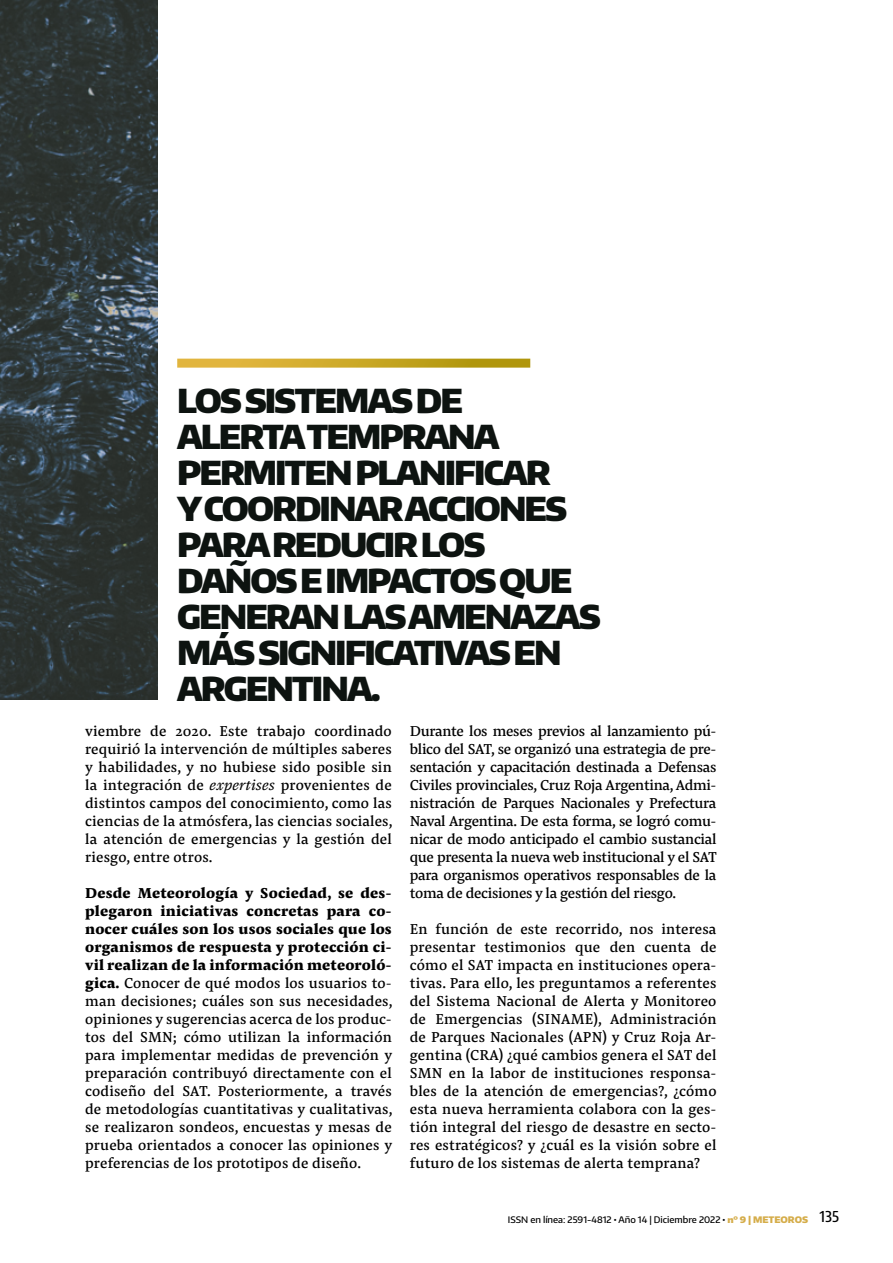
<style>
.page{position:relative;width:893px;height:1263px;background:#fff}
.page>*{position:absolute;margin:0;border:0;box-sizing:border-box;transform-origin:0 0}
.t1{font:900 33px/36px "Encode Sans";letter-spacing:-.06em;color:#0d1310}
.t2{font:15px/18px "Pensum Pro";letter-spacing:.01em;color:#000;text-align:justify}
.t3{font:500 15px "Encode Sans Condensed";color:#000}
.t4{font:500 9px "Encode Sans";color:#000}
.s1{font-style:italic}
.s2{font-weight:800}
.s3{font-family:"Fira Sans";font-weight:400}
.s4{font-weight:900;color:#d5ad4a}
</style>
<div class="page">
<img style="left:0;top:0;width:157px;height:699px">
<svg style="left:177px;top:359px;width:353px;height:9px;background:#cbaa2f"></svg>
<h1 class="t1" style="left:177px;top:382px;width:425px">LOS SISTEMAS DE<br>ALERTA TEMPRANA<br>PERMITEN PLANIFICAR<br>Y COORDINAR ACCIONES<br>PARA REDUCIR LOS<br>DAÑOS E IMPACTOS QUE<br>GENERAN LAS AMENAZAS<br>MÁS SIGNIFICATIVAS EN<br>ARGENTINA.</h1>
<p class="t2" style="left:85px;top:722px;width:309px">viembre de 2020. Este trabajo coordinado requirió la intervención de múltiples saberes y habilidades, y no hubiese sido posible sin la integración de <span class="s1">expertises</span> provenientes de distintos campos del conocimiento, como las ciencias de la atmósfera, las ciencias sociales, la atención de emergencias y la gestión del riesgo, entre otros.</p>
<p class="t2" style="left:85px;top:884px;width:309px"><span class="s2">Desde Meteorología y Sociedad, se des&shy;plegaron iniciativas concretas para co&shy;nocer cuáles son los usos sociales que los organismos de respuesta y protección ci&shy;vil realizan de la información meteoroló&shy;gica.</span> Conocer de qué modos los usuarios to&shy;man decisiones; cuáles son sus necesidades, opiniones y sugerencias acerca de los produc&shy;tos del SMN; cómo utilizan la información para implementar medidas de prevención y preparación contribuyó directamente con el codiseño del SAT. Posteriormente, a través de metodologías cuantitativas y cualitativas, se realizaron sondeos, encuestas y mesas de prueba orientados a conocer las opiniones y preferencias de los prototipos de diseño.</p>
<p class="t2" style="left:410px;top:722px;width:309px">Durante los meses previos al lanzamiento pú&shy;blico del SAT, se organizó una estrategia de pre&shy;sentación y capacitación destinada a Defensas Civiles provinciales, Cruz Roja Argentina, Admi&shy;nistración de Parques Nacionales y Prefectura Naval Argentina. De esta forma, se logró comu&shy;nicar de modo anticipado el cambio sustancial que presenta la nueva web institucional y el SAT para organismos operativos responsables de la toma de decisiones y la gestión del riesgo.</p>
<p class="t2" style="left:410px;top:920px;width:308px">En función de este recorrido, nos interesa presentar testimonios que den cuenta de cómo el SAT impacta en instituciones opera&shy;tivas. Para ello, les preguntamos a referentes del Sistema Nacional de Alerta y Monitoreo de Emergencias (SINAME), Administración de Parques Nacionales (APN) y Cruz Roja Ar&shy;gentina (CRA) ¿qué cambios genera el SAT del SMN en la labor de instituciones responsa&shy;bles de la atención de emergencias?, ¿cómo esta nueva herramienta colabora con la ges&shy;tión integral del riesgo de desastre en secto&shy;res estratégicos? y ¿cuál es la visión sobre el futuro de los sistemas de alerta temprana?</p>
<p class="t4" style="left:508px;top:1213px;width:302px">ISSN en línea: 2591-4812 <span class="s3">•</span> Año 14 | Diciembre 2022 <span class="s3">•</span> <span class="s4">n° 9 | METEOROS</span></p>
<p class="t3" style="left:820px;top:1207px;width:21px">135</p>
</div>
